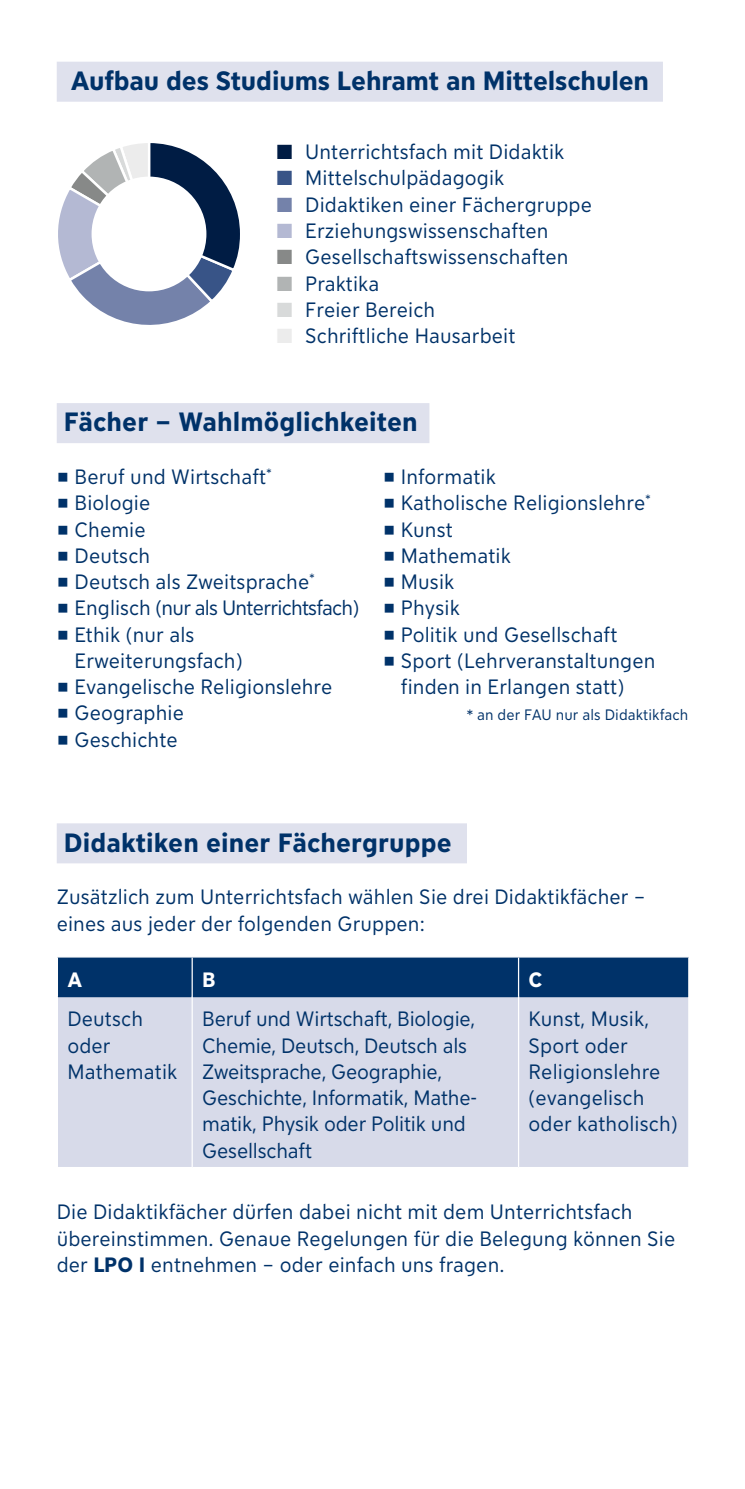
<style>
.page{position:relative;width:745px;height:1489px;background:#fff}
.page>*{position:absolute;margin:0;border:0;box-sizing:border-box;transform-origin:0 0}
.t1{font:700 26.25px "FAU Sans";color:#003269}
.t2{font:20.5px/26.2px "FAU Sans";letter-spacing:.005em;color:#003269}
.t3{font:20.5px "FAU Sans";letter-spacing:-.035em;color:#003269}
.t4{font:700 20.5px "FAU Sans";color:#fff}
.t5{font:15px "FAU Sans";letter-spacing:.005em;color:#003269}
.s1{color:#001c44}
.s2{color:#385487}
.s3{color:#7482aa}
.s4{color:#b4b9d3}
.s5{color:#878988}
.s6{color:#b1b4b4}
.s7{color:#d8dada}
.s8{color:#ececec}
.s9{font-family:"Source Sans Pro"}
.s10{font-weight:700}
</style>
<div class="page">
<div style="left:57px;top:62px;width:605px;height:40px;background:#dfe1ed"></div>
<div style="left:57px;top:403px;width:372px;height:40px;background:#dfe1ed"></div>
<div style="left:57px;top:823px;width:409px;height:40px;background:#dfe1ed"></div>
<div style="left:58px;top:957px;width:629px;height:38px;background:#003269"></div>
<div style="left:58px;top:997px;width:629px;height:169px;background:#d7dae9"></div>
<hr style="left:58px;top:995px;width:133px;height:2px;background:#003269">
<hr style="left:193px;top:995px;width:324px;height:2px;background:#003269">
<hr style="left:519px;top:995px;width:168px;height:2px;background:#003269">
<hr style="left:191px;top:957px;width:2px;height:39px;background:#fff">
<hr style="left:517px;top:957px;width:2px;height:39px;background:#fff">
<hr style="left:191px;top:996px;width:2px;height:170px;background:#fff">
<hr style="left:517px;top:996px;width:2px;height:170px;background:#fff">
<svg style="left:58px;top:143px;width:182px;height:182px"></svg>
<div style="left:93px;top:178px;width:112px;height:112px;background:#fff;border-radius:50%"></div>
<div style="left:91px;top:177px;width:115px;height:114px;border:2px solid #fff;border-radius:50%"></div>
<p class="t1" style="left:71px;top:62px;width:579px">Aufbau des Studiums Lehramt an Mittelschulen</p>
<p class="t2" style="left:276px;top:138px;width:289px"><span class="s1">■</span> Unterrichtsfach mit Didaktik</p>
<p class="t2" style="left:276px;top:164px;width:229px"><span class="s2">■</span> Mittelschulpädagogik</p>
<p class="t2" style="left:276px;top:190px;width:316px"><span class="s3">■</span> Didaktiken einer Fächergruppe</p>
<p class="t2" style="left:276px;top:216px;width:273px"><span class="s4">■</span> Erziehungswissenschaften</p>
<p class="t2" style="left:276px;top:243px;width:293px"><span class="s5">■</span> Gesellschaftswissenschaften</p>
<p class="t2" style="left:276px;top:269px;width:104px"><span class="s6">■</span> Praktika</p>
<p class="t2" style="left:276px;top:295px;width:160px"><span class="s7">■</span> Freier Bereich</p>
<p class="t2" style="left:276px;top:321px;width:240px"><span class="s8">■</span> Schriftliche Hausarbeit</p>
<p class="t1" style="left:64px;top:403px;width:355px">Fächer – Wahlmöglichkeiten</p>
<p class="t2" style="left:57px;top:462px;width:216px"><span class="s9">■</span> Beruf und Wirtschaft<sup>*</sup></p>
<p class="t2" style="left:57px;top:488px;width:95px"><span class="s9">■</span> Biologie</p>
<p class="t2" style="left:57px;top:515px;width:90px"><span class="s9">■</span> Chemie</p>
<p class="t2" style="left:57px;top:541px;width:95px"><span class="s9">■</span> Deutsch</p>
<p class="t2" style="left:57px;top:567px;width:259px"><span class="s9">■</span> Deutsch als Zweitsprache<sup>*</sup></p>
<p class="t3" style="left:57px;top:593px;width:304px"><span class="s9">■</span> Englisch (nur als Unterrichtsfach)</p>
<p class="t2" style="left:74px;top:620px;width:169px;text-indent:-18px"><span class="s9">■</span> Ethik (nur als<br>Erweiterungsfach)</p>
<p class="t2" style="left:57px;top:672px;width:277px"><span class="s9">■</span> Evangelische Religionslehre</p>
<p class="t2" style="left:57px;top:699px;width:129px"><span class="s9">■</span> Geographie</p>
<p class="t2" style="left:57px;top:725px;width:122px"><span class="s9">■</span> Geschichte</p>
<p class="t2" style="left:383px;top:462px;width:114px"><span class="s9">■</span> Informatik</p>
<p class="t2" style="left:383px;top:489px;width:269px"><span class="s9">■</span> Katholische Religionslehre<sup>*</sup></p>
<p class="t2" style="left:383px;top:515px;width:71px"><span class="s9">■</span> Kunst</p>
<p class="t2" style="left:383px;top:541px;width:129px"><span class="s9">■</span> Mathematik</p>
<p class="t2" style="left:383px;top:567px;width:73px"><span class="s9">■</span> Musik</p>
<p class="t2" style="left:383px;top:593px;width:78px"><span class="s9">■</span> Physik</p>
<p class="t2" style="left:383px;top:620px;width:236px"><span class="s9">■</span> Politik und Gesellschaft</p>
<p class="t2" style="left:400px;top:646px;width:256px;text-indent:-18px"><span class="s9">■</span> Sport (Lehrveranstaltungen finden in Erlangen statt)</p>
<p class="t5" style="left:466px;top:704px;width:223px">* an der FAU nur als Didaktikfach</p>
<p class="t1" style="left:64px;top:823px;width:389px">Didaktiken einer Fächergruppe</p>
<p class="t2" style="left:57px;top:882px;width:590px">Zusätzlich zum Unterrichtsfach wählen Sie drei Didaktikfächer – eines aus jeder der folgenden Gruppen:</p>
<p class="t4" style="left:67px;top:964px;width:16px">A</p>
<p class="t4" style="left:202px;top:964px;width:15px">B</p>
<p class="t4" style="left:528px;top:964px;width:15px">C</p>
<p class="t2" style="left:67px;top:1004px;width:112px">Deutsch oder<br>Mathematik</p>
<p class="t2" style="left:202px;top:1004px;width:274px">Beruf und Wirtschaft, Biologie,<br>Chemie, Deutsch, Deutsch als<br>Zweitsprache, Geographie,<br>Geschichte, Informatik, Mathe&shy;matik, Physik oder Politik und<br>Gesellschaft</p>
<p class="t2" style="left:528px;top:1004px;width:150px">Kunst, Musik,<br>Sport oder<br>Religionslehre (evangelisch oder katholisch)</p>
<p class="t2" style="left:57px;top:1197px;width:619px">Die Didaktikfächer dürfen dabei nicht mit dem Unterrichtsfach übereinstimmen. Genaue Regelungen für die Belegung können Sie der <span class="s10">LPO I</span> entnehmen – oder einfach uns fragen.</p>
</div>
